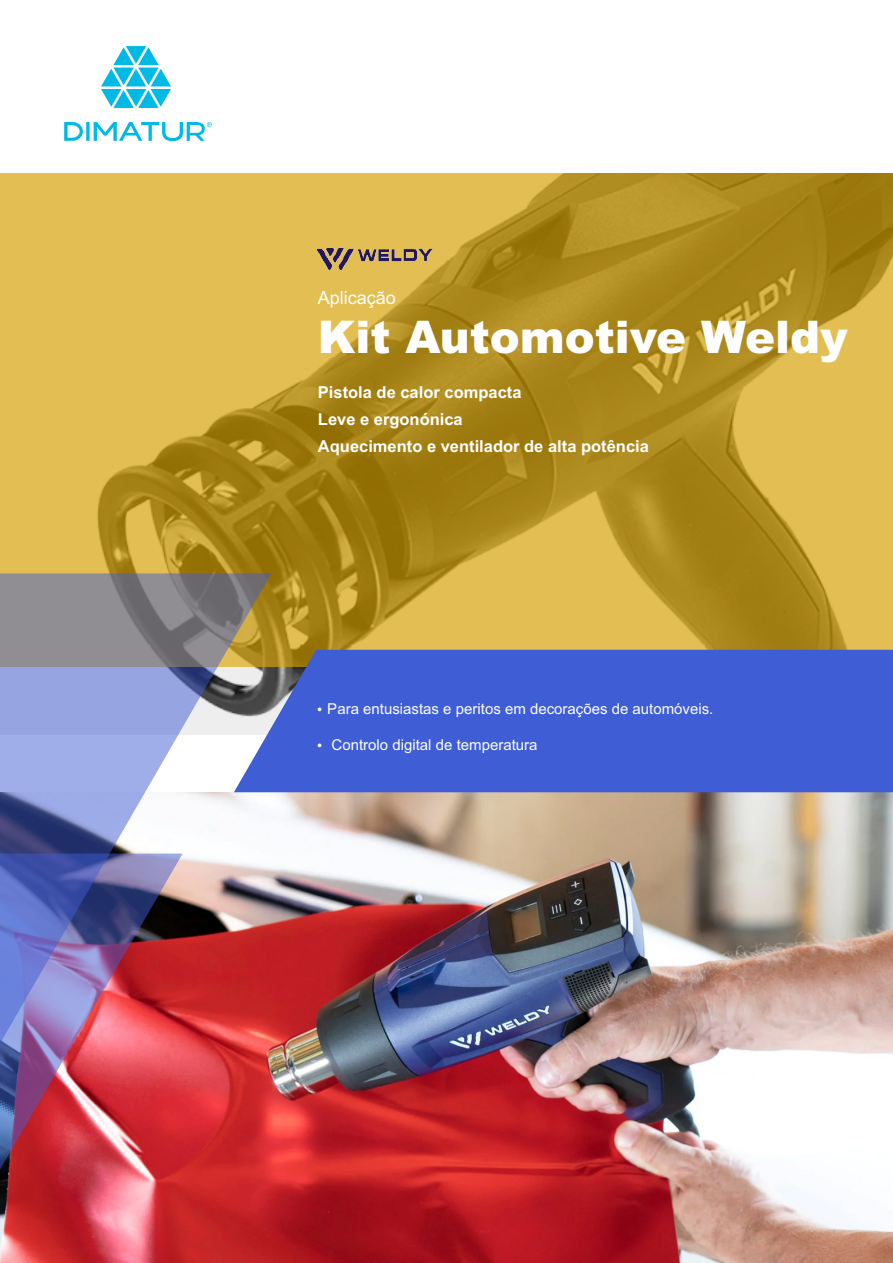
<style>
.page{position:relative;width:893px;height:1263px;background:#fff}
.page>*{position:absolute;margin:0;border:0;box-sizing:border-box;transform-origin:0 0}
.t1{font:900 45px "Arial";color:#fff}
.t2{font:18px "Arial";color:#fff}
.t3{font:700 16.5px/26.5px "Arial";color:#fff}
.t4{font:15px "Arial";color:#fff}
</style>
<div class="page">
<img style="left:183px;top:793px;width:710px;height:470px">
<div style="left:0;top:174px;width:893px;height:493px;background:#dea804;opacity:.66"></div>
<svg style="left:101px;top:46px;width:70px;height:62px"></svg>
<svg style="left:86px;top:122px;width:4px;height:19px"></svg>
<svg style="left:64px;top:122px;width:19px;height:19px"></svg>
<svg style="left:94px;top:122px;width:118px;height:19px"></svg>
<div style="left:271px;top:650px;width:622px;height:142px;background:#3f5dd4"></div>
<svg style="left:0;top:573px;width:271px;height:585px;background:#aa8c9e"></svg>
<img style="left:0;top:853px;width:183px;height:410px">
<img style="left:318px;top:249px;width:115px;height:21px">
<svg style="left:318px;top:707px;width:4px;height:4px"></svg>
<svg style="left:318px;top:743px;width:4px;height:4px"></svg>
<p class="t2" style="left:318px;top:291px;width:80px">Aplicação</p>
<h1 class="t1" style="left:318px;top:321px;width:531px">Kit Automotive Weldy</h1>
<p class="t3" style="left:318px;top:381px;width:333px">Pistola de calor compacta<br>Leve e ergonónica<br>Aquecimento e ventilador de alta potência</p>
<p class="t4" style="left:327px;top:703px;width:388px">Para entusiastas e peritos em decorações de automóveis.</p>
<p class="t4" style="left:331px;top:739px;width:208px">Controlo digital de temperatura</p>
</div>
